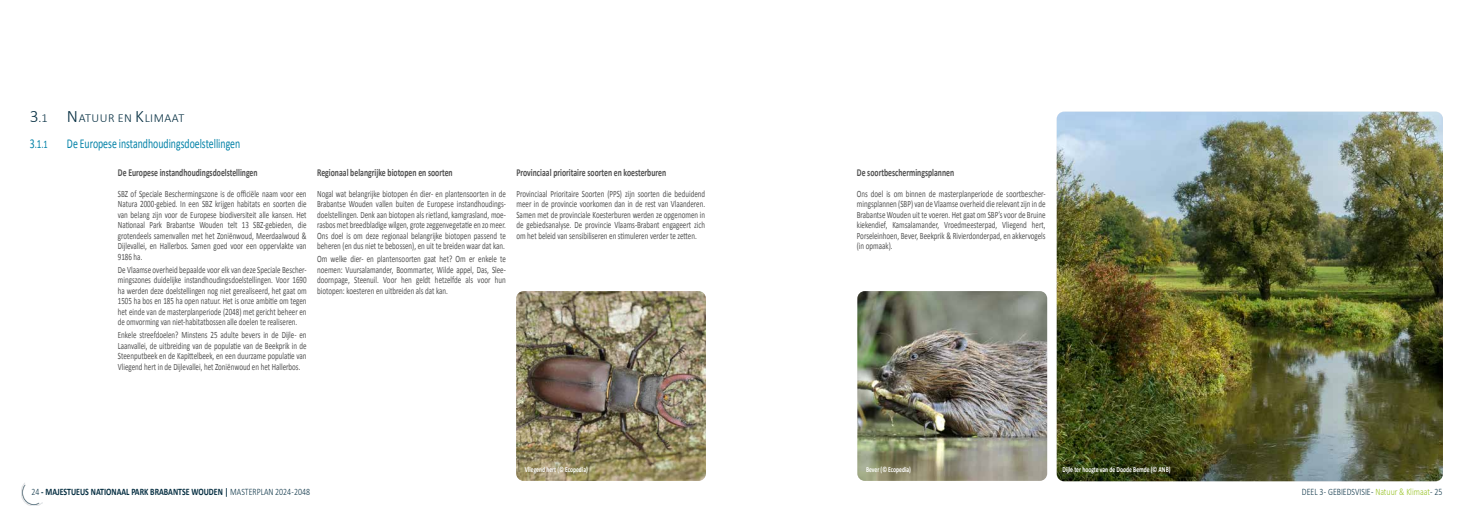
<style>
.page{position:relative;width:1474px;height:521px;background:#fff}
.page>*{position:absolute;margin:0;border:0;box-sizing:border-box;transform-origin:0 0}
.t1{font:13.47px "Calibri";color:#0081a7;scale:.73 1}
.t2{font:300 12.25px "Calibri";letter-spacing:.04em;color:#062f42}
.t3{font:11.55px "Calibri";color:#0081a7;scale:.73 1}
.t4{font:700 10.59px "Calibri";color:#505050;scale:.73 1}
.t5{font:700 9.8px "Calibri";color:#062f42;scale:.8 1}
.t6{font:300 9.8px "Calibri";color:#062f42;scale:.8 1}
.t7{font:9.62px/10.5px "Calibri";color:#505050;text-align:justify;scale:.73 1}
.t8{font:700 7.7px "Calibri";color:#fff;scale:.73 1}
.s1{font-size:17.5px}
.s2{font-size:13.47px}
.s3{font-size:12.51px}
.s4{font-weight:300}
.s5{color:#95c11f}
</style>
<div class="page">
<img style="left:21px;top:483px;width:22px;height:22px">
<img style="left:516px;top:291px;width:190px;height:190px">
<img style="left:857px;top:291px;width:190px;height:190px">
<img style="left:1056px;top:112px;width:386px;height:369px">
<h3 class="t2" style="left:30px;top:111px;width:156px"><span class="s1">3</span>.1 <span class="s1">N</span>ATUUR EN <span class="s1">K</span>LIMAAT</h3>
<p class="t3" style="left:30px;top:136px;width:26px"><span class="s2">3</span>.<span class="s3">1</span>.1</p>
<p class="t1" style="left:67px;top:134px;width:239px">De Europese instandhoudingsdoelstellingen</p>
<h4 class="t4" style="left:118px;top:165px;width:193px">De Europese instandhoudingsdoelstellingen</h4>
<p class="t7" style="left:118px;top:188px;width:260px">SBZ of Speciale Beschermingszone is de officiële naam voor een Natura 2000-gebied. In een SBZ krijgen habitats en soorten die van belang zijn voor de Europese biodiversiteit alle kansen. Het Nationaal Park Brabantse Wouden telt 13 SBZ-gebieden, die grotendeels samenvallen met het Zoniënwoud, Meerdaalwoud &amp; Dijlevallei, en Hallerbos. Samen goed voor een oppervlakte van 9186 ha.</p>
<p class="t7" style="left:118px;top:264px;width:260px">De Vlaamse overheid bepaalde voor elk van deze Speciale Bescher&shy;mingszones duidelijke instandhoudingsdoelstellingen. Voor 1690 ha werden deze doelstellingen nog niet gerealiseerd, het gaat om 1505 ha bos en 185 ha open natuur. Het is onze ambitie om tegen het einde van de masterplanperiode (2048) met gericht beheer en de omvorming van niet-habitatbossen alle doelen te realiseren.</p>
<p class="t7" style="left:118px;top:330px;width:260px">Enkele streefdoelen? Minstens 25 adulte bevers in de Dijle- en Laanvallei, de uitbreiding van de populatie van de Beekprik in de Steenputbeek en de Kapittelbeek, en een duurzame populatie van Vliegend hert in de Dijlevallei, het Zoniënwoud en het Hallerbos.</p>
<h4 class="t4" style="left:317px;top:165px;width:187px">Regionaal belangrijke biotopen en soorten</h4>
<p class="t7" style="left:317px;top:188px;width:260px">Nogal wat belangrijke biotopen én dier- en plantensoorten in de Brabantse Wouden vallen buiten de Europese instandhoudings&shy;doelstellingen. Denk aan biotopen als rietland, kamgrasland, moe&shy;rasbos met breedbladige wilgen, grote zeggenvegetatie en zo meer.<br>Ons doel is om deze regionaal belangrijke biotopen passend te beheren (en dus niet te bebossen), en uit te breiden waar dat kan.</p>
<p class="t7" style="left:317px;top:254px;width:260px">Om welke dier- en plantensoorten gaat het? Om er enkele te noemen: Vuursalamander, Boommarter, Wilde appel, Das, Slee&shy;doornpage, Steenuil. Voor hen geldt hetzelfde als voor hun biotopen: koesteren en uitbreiden als dat kan.</p>
<h4 class="t4" style="left:516px;top:165px;width:207px">Provinciaal prioritaire soorten en koesterburen</h4>
<p class="t7" style="left:516px;top:188px;width:260px">Provinciaal Prioritaire Soorten (PPS) zijn soorten die beduidend meer in de provincie voorkomen dan in de rest van Vlaanderen.<br>Samen met de provinciale Koesterburen werden ze opgenomen in de gebiedsanalyse. De provincie Vlaams-Brabant engageert zich om het beleid van sensibiliseren en stimuleren verder te zetten.</p>
<h4 class="t4" style="left:856px;top:165px;width:135px">De soortbeschermingsplannen</h4>
<p class="t7" style="left:856px;top:188px;width:260px">Ons doel is om binnen de masterplanperiode de soortbescher&shy;mingsplannen (SBP) van de Vlaamse overheid die relevant zijn in de Brabantse Wouden uit te voeren. Het gaat om SBP’s voor de Bruine kiekendief, Kamsalamander, Vroedmeesterpad, Vliegend hert, Porseleinhoen, Bever, Beekprik &amp; Rivierdonderpad, en akkervogels (in opmaak).</p>
<p class="t8" style="left:525px;top:464px;width:88px">Vliegend hert (© Ecopedia)</p>
<p class="t8" style="left:866px;top:464px;width:63px">Bever (© Ecopedia)</p>
<p class="t8" style="left:1062px;top:464px;width:149px">Dijle ter hoogte van de Doode Bemde (© ANB)</p>
<p class="t5" style="left:32px;top:485px;width:349px"><span class="s4">24</span> - MAJESTUEUS NATIONAAL PARK BRABANTSE WOUDEN | <span class="s4">MASTERPLAN 2024 -2048</span></p>
<p class="t6" style="left:1301px;top:486px;width:177px">DEEL 3 - GEBIEDSVISIE - <span class="s5">Natuur &amp; Klimaat</span> - 25</p>
</div>
